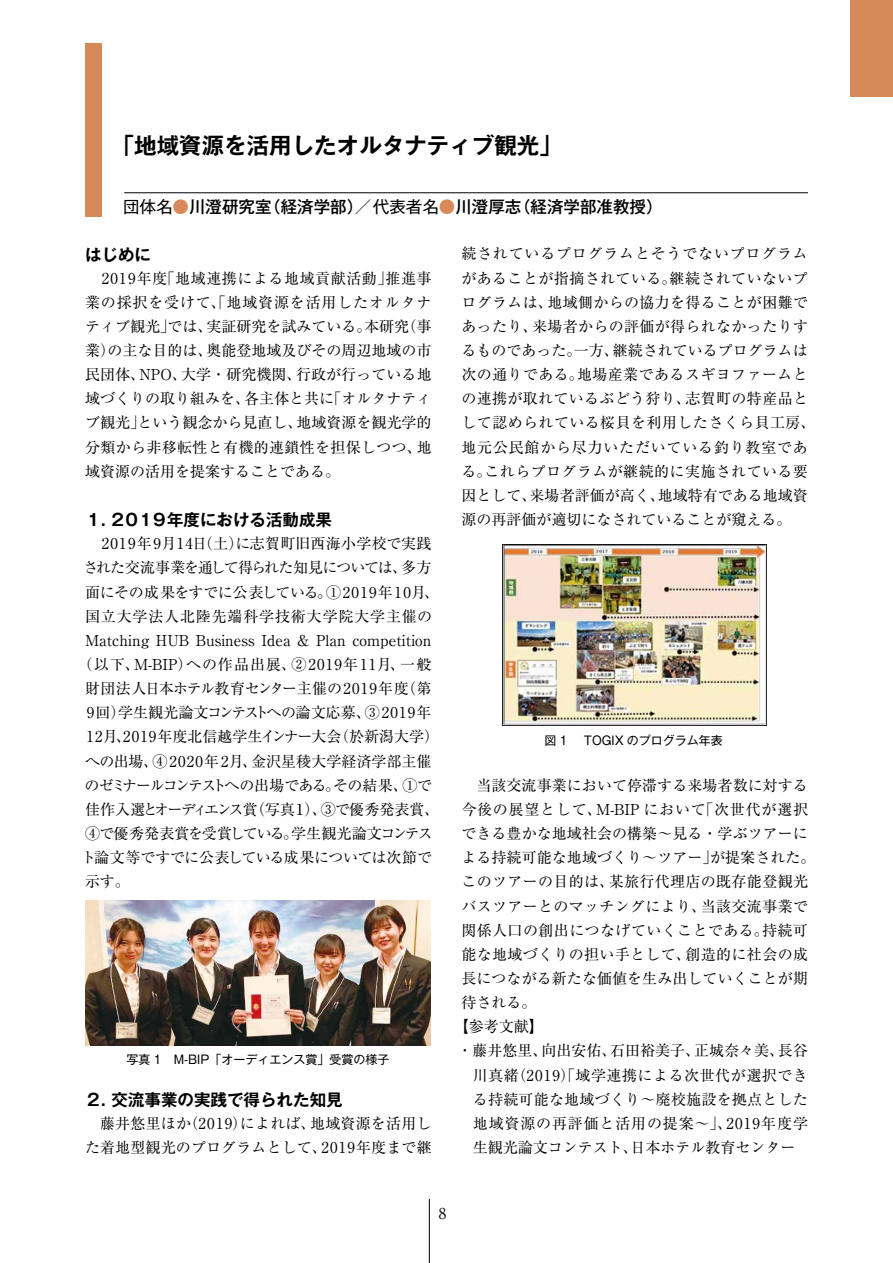
<style>
.page{position:relative;width:893px;height:1263px;background:#fff}
.page>*{position:absolute;margin:0;border:0;box-sizing:border-box;transform-origin:0 0}
.t1{font:700 22.5px "Gothic MB101 Pr 6 N De";color:#000}
.t2{font:700 16.5px "Gothic MB101 Pr 6 N De";color:#000}
.t3{font:500 16.5px "Gothic MB101 Pr 6 N";color:#000}
.t4{font:15px/24.2px "Ryumin Pro";letter-spacing:.015em;color:#000;text-align:justify}
.t5{font:15px "Ryumin Pro";letter-spacing:-.065em;color:#000}
.t6{font:15px "Ryumin Pro";letter-spacing:.055em;color:#000}
.t7{font:15px "Ryumin Pro";letter-spacing:.08em;color:#000}
.t8{font:15px "Ryumin Pro";letter-spacing:-.005em;color:#000}
.t9{font:15px "Ryumin Pro";letter-spacing:-.055em;color:#000}
.t10{font:15px "Ryumin Pro";letter-spacing:-.035em;color:#000}
.t11{font:15px "Ryumin Pro";letter-spacing:.05em;color:#000}
.t12{font:15px "Ryumin Pro";letter-spacing:.035em;color:#000}
.t13{font:15px "Ryumin Pro";letter-spacing:-.02em;color:#000}
.t14{font:12px "Gothic MB101 Pr 6 N";color:#000}
.s1{font-weight:400}
.s2{color:#d88959}
</style>
<div class="page">
<div style="left:85px;top:43px;width:17px;height:173px;background:#d88959"></div>
<hr style="left:124px;top:192px;width:684px;height:1px;background:#000">
<img style="left:85px;top:900px;width:346px;height:145px">
<img style="left:502px;top:544px;width:264px;height:181px">
<div style="left:850px;top:0;width:43px;height:97px;background:#d88959"></div>
<hr style="left:429px;top:1199px;width:1px;height:64px;background:#000">
<h1 class="t1" style="left:112px;top:126px;width:452px">「地域資源を活用したオルタナティブ観光」</h1>
<p class="t3" style="left:123px;top:193px;width:541px"><span class="s1">団体名</span><span class="s2">●</span>川澄研究室（経済学部）<span class="s1">／代表者名</span><span class="s2">●</span>川澄厚志（経済学部准教授）</p>
<p class="t2" style="left:85px;top:241px;width:67px">はじめに</p>
<p class="t4" style="left:85px;top:265px;width:348px;text-indent:17px">2019年度「地域連携による地域貢献活動」推進事業の採択を受けて、「地域資源を活用したオルタナティブ観光」では、実証研究を試みている。本研究（事業）の主な目的は、奥能登地域及びその周辺地域の市民団体、NPO、大学・研究機関、行政が行っている地域づくりの取り組みを、各主体と共に「オルタナティブ観光」という観念から見直し、地域資源を観光学的分類から非移転性と有機的連鎖性を担保しつつ、地域資源の活用を提案することである。</p>
<p class="t2" style="left:87px;top:506px;width:246px">1. 2019年度における活動成果</p>
<p class="t4" style="left:102px;top:530px;width:331px">2019年9月14日（土）に志賀町旧西海小学校で実践</p>
<p class="t9" style="left:83px;top:556px;width:350px">された交流事業を通して得られた知見については、多方</p>
<p class="t4" style="left:85px;top:579px;width:356px">面にその成果をすでに公表している。①2019年10月、</p>
<p class="t6" style="left:85px;top:604px;width:349px">国立大学法人北陸先端科学技術大学院大学主催の</p>
<p class="t4" style="left:85px;top:627px;width:348px">Matching HUB Business Idea &amp; Plan competition</p>
<p class="t7" style="left:78px;top:653px;width:356px">（以下、M-BIP）への作品出展、②2019年11月、一般</p>
<p class="t8" style="left:85px;top:677px;width:348px">財団法人日本ホテル教育センター主催の2019年度（第</p>
<p class="t4" style="left:87px;top:700px;width:346px">9回）学生観光論文コンテストへの論文応募、③2019年</p>
<p class="t4" style="left:87px;top:724px;width:354px">12月、2019年度北信越学生インナー大会（於新潟大学）</p>
<p class="t4" style="left:85px;top:748px;width:348px">への出場、④2020年2月、金沢星稜大学経済学部主催</p>
<p class="t5" style="left:84px;top:773px;width:349px">のゼミナールコンテストへの出場である。その結果、①で</p>
<p class="t5" style="left:85px;top:797px;width:356px">佳作入選とオーディエンス賞（写真１）、③で優秀発表賞、</p>
<p class="t10" style="left:85px;top:822px;width:349px">④で優秀発表賞を受賞している。学生観光論文コンテス</p>
<p class="t13" style="left:81px;top:846px;width:353px">ト論文等ですでに公表している成果については次節で</p>
<p class="t4" style="left:85px;top:869px;width:46px">示す。</p>
<p class="t4" style="left:461px;top:241px;width:356px;text-align:left">続されているプログラムとそうでないプログラムがあることが指摘されている。継続されていないプログラムは、地域側からの協力を得ることが困難であったり、来場者からの評価が得られなかったりするものであった。一方、継続されているプログラムは次の通りである。地場産業であるスギヨファームとの連携が取れているぶどう狩り、志賀町の特産品として認められている桜貝を利用したさくら貝工房、地元公民館から尽力いただいている釣り教室である。これらプログラムが継続的に実施されている要因として、来場者評価が高く、地域特有である地域資源の再評価が適切になされていることが窺える。</p>
<p class="t14" style="left:545px;top:730px;width:180px">図 1　 TOGIX のプログラム年表</p>
<p class="t4" style="left:476px;top:772px;width:333px">当該交流事業において停滞する来場者数に対する</p>
<p class="t11" style="left:461px;top:797px;width:348px">今後の展望として、M-BIP において「次世代が選択</p>
<p class="t4" style="left:461px;top:820px;width:348px">できる豊かな地域社会の構築～見る・学ぶツアーに</p>
<p class="t4" style="left:461px;top:844px;width:356px">よる持続可能な地域づくり～ツアー」が提案された。</p>
<p class="t4" style="left:461px;top:869px;width:348px">このツアーの目的は、某旅行代理店の既存能登観光</p>
<p class="t4" style="left:461px;top:893px;width:348px">バスツアーとのマッチングにより、当該交流事業で</p>
<p class="t4" style="left:461px;top:917px;width:348px">関係人口の創出につなげていくことである。持続可</p>
<p class="t4" style="left:461px;top:941px;width:348px">能な地域づくりの担い手として、創造的に社会の成</p>
<p class="t4" style="left:461px;top:965px;width:348px">長につながる新たな価値を生み出していくことが期</p>
<p class="t4" style="left:461px;top:989px;width:76px">待される。</p>
<p class="t4" style="left:454px;top:1013px;width:91px">【参考文献】</p>
<p class="t4" style="left:458px;top:1038px;width:352px">・藤井悠里、向出安佑、石田裕美子、正城奈々美、長谷</p>
<p class="t12" style="left:473px;top:1063px;width:337px">川真緒（2019）「域学連携による次世代が選択でき</p>
<p class="t4" style="left:473px;top:1086px;width:337px">る持続可能な地域づくり～廃校施設を拠点とした</p>
<p class="t6" style="left:473px;top:1111px;width:337px">地域資源の再評価と活用の提案～」、2019年度学</p>
<p class="t4" style="left:473px;top:1134px;width:324px">生観光論文コンテスト、日本ホテル教育センター</p>
<p class="t14" style="left:126px;top:1049px;width:264px">写真 1　M-BIP「オーディエンス賞」受賞の様子</p>
<p class="t2" style="left:87px;top:1086px;width:257px">2. 交流事業の実践で得られた知見</p>
<p class="t4" style="left:85px;top:1110px;width:348px;text-align:right">藤井悠里ほか（2019）によれば、地域資源を活用した着地型観光のプログラムとして、2019年度まで継</p>
<p class="t4" style="left:439px;top:1200px;width:9px">8</p>
</div>
